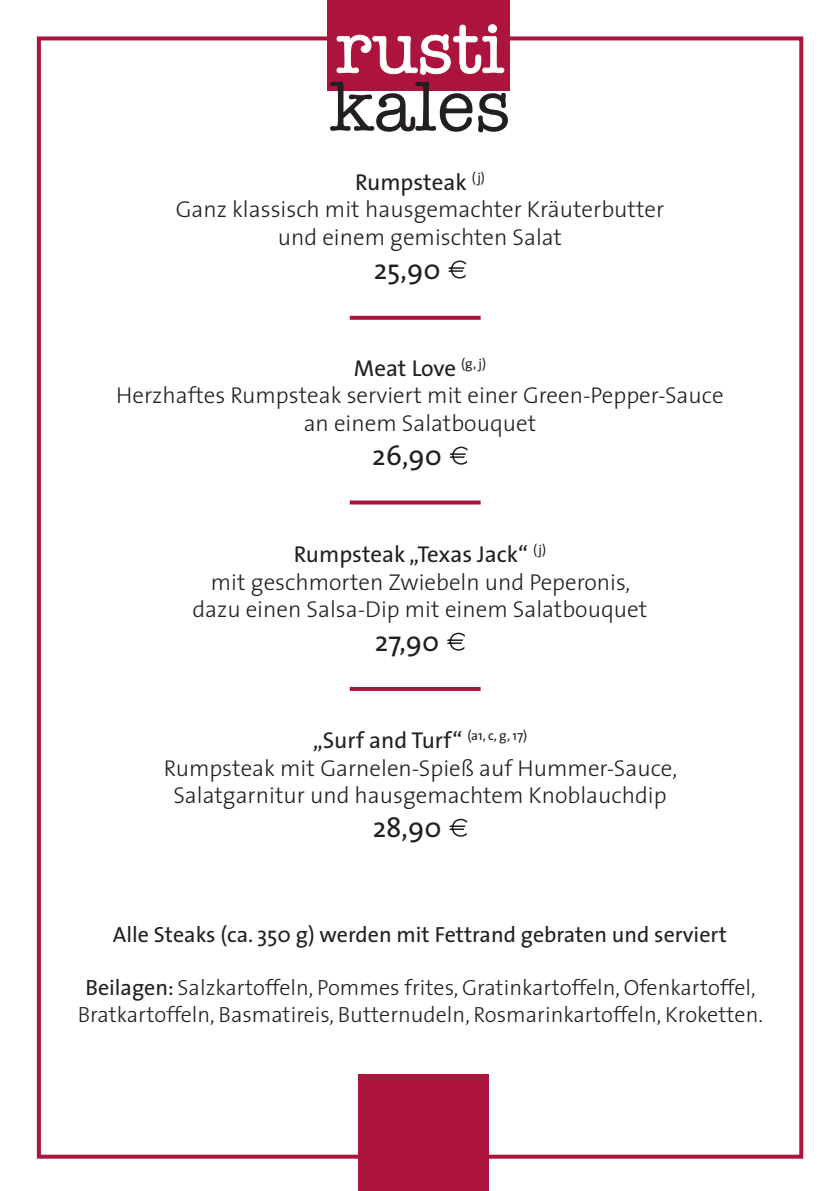
<style>
.page{position:relative;width:840px;height:1191px;background:#fff}
.page>*{position:absolute;margin:0;border:0;box-sizing:border-box;transform-origin:0 0}
.t1{font:72px "American Typewriter";color:#fff}
.t2{font:72px "American Typewriter";color:#231f20}
.t3{font:28px "The Sans";color:#231f20}
.t4{font:300 23px/27.6px "The Sans";color:#231f20;text-align:center}
.t5{font:300 22px/26.4px "The Sans";color:#231f20;text-align:center}
.t6{font:22px "The Sans";color:#231f20}
.s1{font-weight:400}
</style>
<div class="page">
<div style="left:37px;top:36px;width:765px;height:1122px;border:4px solid #ac143d"></div>
<div style="left:327px;top:0;width:182px;height:91px;background:#ac143d"></div>
<div style="left:358px;top:1074px;width:131px;height:117px;background:#ac143d"></div>
<svg style="left:349px;top:316px;width:131px;height:4px"></svg>
<svg style="left:349px;top:500px;width:131px;height:4px"></svg>
<svg style="left:349px;top:687px;width:131px;height:4px"></svg>
<svg style="left:448px;top:260px;width:18px;height:18px"></svg>
<svg style="left:449px;top:446px;width:18px;height:18px"></svg>
<svg style="left:447px;top:632px;width:18px;height:18px"></svg>
<svg style="left:449px;top:818px;width:18px;height:18px"></svg>
<svg style="left:336px;top:24px;width:168px;height:51px"></svg>
<h1 class="t1" style="left:336px;top:-7px;width:169px">rusti</h1>
<h1 class="t2" style="left:329px;top:51px;width:182px">kales</h1>
<p class="t4" style="left:176px;top:167px;width:490px"><span class="s1">Rumpsteak</span> <sup>(j)<br></sup>Ganz klassisch mit hausgemachter Kräuterbutter und einem gemischten Salat</p>
<p class="t3" style="left:373px;top:246px;width:68px">25,90</p>
<p class="t4" style="left:116px;top:353px;width:608px"><span class="s1">Meat Love</span> <sup>(g,</sup> <sup>j)<br></sup>Herzhaftes Rumpsteak serviert mit einer Green-Pepper-Sauce an einem Salatbouquet</p>
<p class="t3" style="left:372px;top:432px;width:71px">26,90</p>
<p class="t4" style="left:192px;top:539px;width:456px"><span class="s1">Rumpsteak „Texas Jack“</span> <sup>(j)<br></sup>mit geschmorten Zwiebeln und Peperonis, dazu einen Salsa-Dip mit einem Salatbouquet</p>
<p class="t3" style="left:375px;top:618px;width:66px">27,90</p>
<p class="t4" style="left:164px;top:725px;width:514px"><span class="s1">„Surf and Turf“</span> <sup>(a1,</sup> <sup>c,</sup> <sup>g,</sup> <sup>17)<br></sup>Rumpsteak mit Garnelen-Spieß auf Hummer-Sauce,<br>Salatgarnitur und hausgemachtem Knoblauchdip</p>
<p class="t3" style="left:372px;top:804px;width:70px">28,90</p>
<p class="t6" style="left:113px;top:916px;width:615px">Alle Steaks (ca. 350 g) werden mit Fettrand gebraten und serviert</p>
<p class="t5" style="left:78px;top:974px;width:686px"><span class="s1">Beilagen:</span> Salzkartoffeln, Pommes frites, Gratinkartoffeln, Ofenkartoffel,<br>Bratkartoffeln, Basmatireis, Butternudeln, Rosmarinkartoffeln, Kroketten.</p>
</div>
